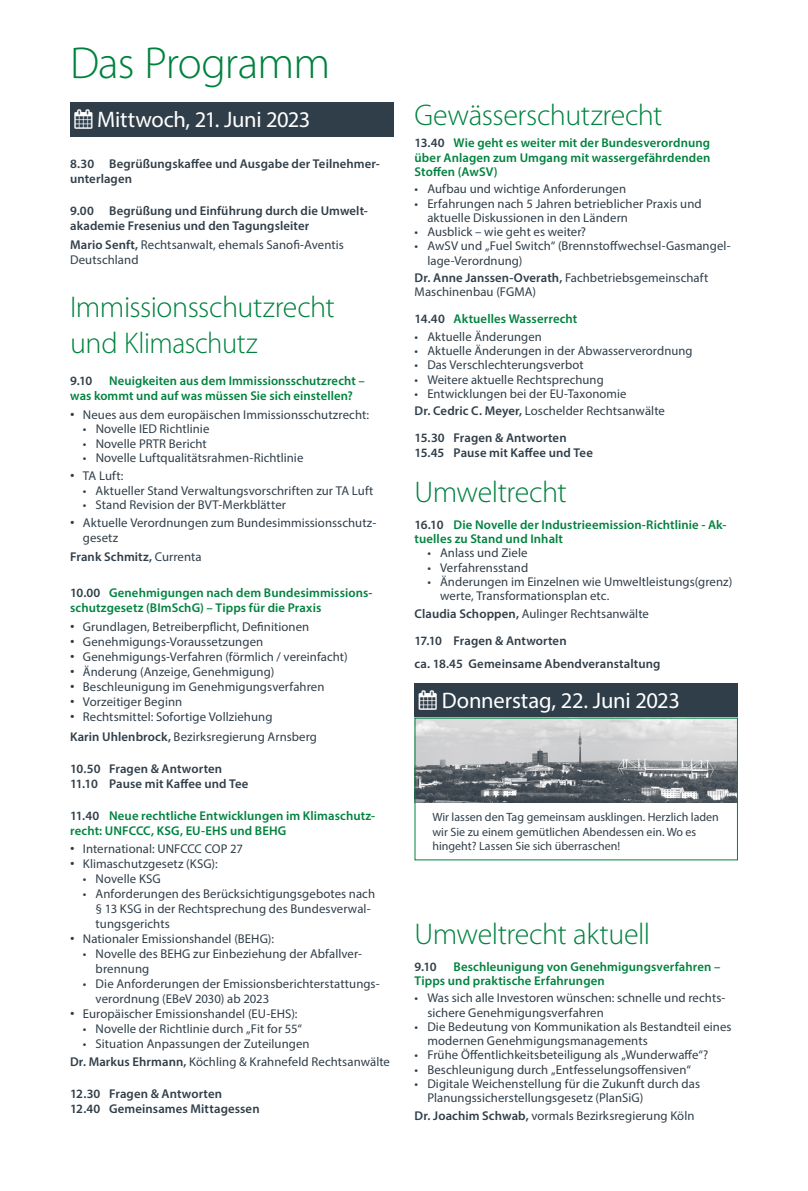
<style>
.page{position:relative;width:808px;height:1191px;background:#fff}
.page>*{position:absolute;margin:0;border:0;box-sizing:border-box;transform-origin:0 0}
.t1{font:300 45px "Myriad Pro";letter-spacing:-.02em;color:#00823f}
.t2{font:300 30px/36px "Myriad Pro";letter-spacing:-.015em;color:#00823f}
.t3{font:22.5px "Myriad Pro";letter-spacing:-.01em;color:#fff}
.t4{font:12.75px/14.2px "Myriad Pro";letter-spacing:.005em;color:#303e49}
.t5{font:600 12.75px/14.2px "Myriad Pro";letter-spacing:.01em;color:#00823f}
.t6{font:600 12.75px/15px "Myriad Pro";letter-spacing:.01em;color:#303e49}
.t7{font:12px/14.4px "Myriad Pro";color:#303e49}
.s1{font-weight:600}
.s2{font-family:"Arial"}
.s3{font-weight:400}
.s4{color:#303e49}
</style>
<div class="page">
<div style="left:70px;top:102px;width:323px;height:34px;background:#303e49"></div>
<div style="left:415px;top:683px;width:323px;height:34px;background:#303e49"></div>
<img style="left:417px;top:720px;width:319px;height:83px">
<h1 class="t1" style="left:70px;top:36px;width:262px">Das Programm</h1>
<h3 class="t3" style="left:74px;top:106px;width:237px">▲ Mittwoch, 21. Juni 2023</h3>
<p class="t6" style="left:70px;top:156px;width:311px">8.30 Begrüßungskaffee und Ausgabe der Teilnehmer&shy;unterlagen</p>
<p class="t6" style="left:70px;top:203px;width:299px">9.00 Begrüßung und Einführung durch die Umwelt&shy;akademie Fresenius und den Tagungsleiter</p>
<p class="t4" style="left:70px;top:237px;width:275px;line-height:15px"><span class="s1">Mario Senft,</span> Rechtsanwalt, ehemals Sanofi-Aventis<br>Deutschland</p>
<h2 class="t2" style="left:70px;top:289px;width:266px">Immissionsschutzrecht und Klimaschutz</h2>
<p class="t6" style="left:70px;top:373px;width:24px">9.10</p>
<p class="t5" style="left:70px;top:373px;width:296px;line-height:15px;text-indent:39px">Neuigkeiten aus dem Immissionsschutzrecht – was kommt und auf was müssen Sie sich einstellen?</p>
<p class="t4" style="left:70px;top:407px;width:300px"><span class="s2">•</span> Neues aus dem europäischen Immissionsschutzrecht:</p>
<p class="t4" style="left:83px;top:422px;width:128px">• Novelle IED Richtlinie</p>
<p class="t4" style="left:83px;top:436px;width:125px">• Novelle PRTR Bericht</p>
<p class="t4" style="left:83px;top:450px;width:222px">• Novelle Luftqualitätsrahmen-Richtlinie</p>
<p class="t4" style="left:70px;top:469px;width:55px"><span class="s2">•</span> TA Luft:</p>
<p class="t4" style="left:83px;top:483px;width:292px">• Aktueller Stand Verwaltungsvorschriften zur TA Luft</p>
<p class="t4" style="left:83px;top:497px;width:205px">• Stand Revision der BVT-Merkblätter</p>
<p class="t4" style="left:83px;top:516px;width:295px;text-indent:-13px"><span class="s2">•</span> Aktuelle Verordnungen zum Bundesimmissionsschutz&shy;gesetz</p>
<p class="t6" style="left:70px;top:549px;width:133px">Frank Schmitz, <span class="s3">Currenta</span></p>
<p class="t5" style="left:70px;top:585px;width:304px;line-height:15px"><span class="s4">10.00</span> Genehmigungen nach dem Bundesimmissions&shy;schutzgesetz (BImSchG) – Tipps für die Praxis</p>
<p class="t4" style="left:70px;top:620px;width:241px"><span class="s2">•</span> Grundlagen, Betreiberpflicht, Definitionen</p>
<p class="t4" style="left:70px;top:635px;width:195px"><span class="s2">•</span> Genehmigungs-Voraussetzungen</p>
<p class="t4" style="left:70px;top:650px;width:279px"><span class="s2">•</span> Genehmigungs-Verfahren (förmlich / vereinfacht)</p>
<p class="t4" style="left:70px;top:665px;width:206px"><span class="s2">•</span> Änderung (Anzeige, Genehmigung)</p>
<p class="t4" style="left:70px;top:680px;width:256px"><span class="s2">•</span> Beschleunigung im Genehmigungsverfahren</p>
<p class="t4" style="left:70px;top:695px;width:114px"><span class="s2">•</span> Vorzeitiger Beginn</p>
<p class="t4" style="left:70px;top:707px;width:248px;line-height:19.2px"><span class="s2">•</span> Rechtsmittel: Sofortige Vollziehung<br><span class="s1">Karin Uhlenbrock,</span> Bezirksregierung Arnsberg</p>
<p class="t6" style="left:70px;top:760px;width:180px">10.50 Fragen &amp; Antworten<br>11.10 Pause mit Kaffee und Tee</p>
<p class="t5" style="left:70px;top:807px;width:306px;line-height:15px"><span class="s4">11.40</span> Neue rechtliche Entwicklungen im Klimaschutz&shy;recht: UNFCCC, KSG, EU-EHS und BEHG</p>
<p class="t4" style="left:70px;top:841px;width:174px"><span class="s2">•</span> International: UNFCCC COP 27</p>
<p class="t4" style="left:70px;top:856px;width:149px"><span class="s2">•</span> Klimaschutzgesetz (KSG):</p>
<p class="t4" style="left:83px;top:871px;width:79px">• Novelle KSG</p>
<p class="t4" style="left:96px;top:886px;width:281px;line-height:15px;text-indent:-13px">• Anforderungen des Berücksichtigungsgebotes nach § 13 KSG in der Rechtsprechung des Bundesverwal&shy;tungsgerichts</p>
<p class="t4" style="left:70px;top:931px;width:205px"><span class="s2">•</span> Nationaler Emissionshandel (BEHG):</p>
<p class="t4" style="left:96px;top:946px;width:268px;line-height:15px;text-indent:-13px">• Novelle des BEHG zur Einbeziehung der Abfallver&shy;brennung</p>
<p class="t4" style="left:96px;top:976px;width:285px;line-height:15px;text-indent:-13px">• Die Anforderungen der Emissionsberichterstattungs&shy;verordnung (EBeV 2030) ab 2023</p>
<p class="t4" style="left:70px;top:1006px;width:229px"><span class="s2">•</span> Europäischer Emissionshandel (EU-EHS):</p>
<p class="t4" style="left:83px;top:1021px;width:220px">• Novelle der Richtlinie durch „Fit for 55“</p>
<p class="t4" style="left:70px;top:1034px;width:321px;line-height:18.1px;text-indent:13px">• Situation Anpassungen der Zuteilungen<br><span class="s1">Dr. Markus Ehrmann,</span> Köchling &amp; Krahnefeld Rechtsanwälte</p>
<p class="t6" style="left:70px;top:1086px;width:191px">12.30 Fragen &amp; Antworten<br>12.40 Gemeinsames Mittagessen</p>
<h2 class="t2" style="left:415px;top:96px;width:249px">Gewässerschutzrecht</h2>
<p class="t5" style="left:415px;top:136px;width:297px;text-align:justify"><span class="s4">13.40</span> Wie geht es weiter mit der Bundesverordnung über Anlagen zum Umgang mit wassergefährdenden Stoffen (AwSV)</p>
<p class="t4" style="left:415px;top:182px;width:213px">• Aufbau und wichtige Anforderungen</p>
<p class="t4" style="left:427px;top:196px;width:276px;text-indent:-13px">• Erfahrungen nach 5 Jahren betrieblicher Praxis und aktuelle Diskussionen in den Ländern</p>
<p class="t4" style="left:415px;top:224px;width:173px">• Ausblick – wie geht es weiter?</p>
<p class="t4" style="left:427px;top:239px;width:305px;text-indent:-13px">• AwSV und „Fuel Switch“ (Brennstoffwechsel-Gasmangel&shy;lage-Verordnung)</p>
<p class="t4" style="left:415px;top:270px;width:295px"><span class="s1">Dr. Anne Janssen-Overath,</span> Fachbetriebsgemeinschaft<br>Maschinenbau (FGMA)</p>
<p class="t5" style="left:415px;top:311px;width:164px"><span class="s4">14.40</span> Aktuelles Wasserrecht</p>
<p class="t4" style="left:415px;top:329px;width:129px">• Aktuelle Änderungen</p>
<p class="t4" style="left:415px;top:343px;width:279px">• Aktuelle Änderungen in der Abwasserverordnung</p>
<p class="t4" style="left:415px;top:358px;width:170px">• Das Verschlechterungsverbot</p>
<p class="t4" style="left:415px;top:372px;width:191px">• Weitere aktuelle Rechtsprechung</p>
<p class="t4" style="left:415px;top:384px;width:252px;line-height:17.4px">• Entwicklungen bei der EU-Taxonomie<br><span class="s1">Dr. Cedric C. Meyer,</span> Loschelder Rechtsanwälte</p>
<p class="t6" style="left:415px;top:430px;width:180px">15.30 Fragen &amp; Antworten<br>15.45 Pause mit Kaffee und Tee</p>
<h2 class="t2" style="left:415px;top:473px;width:153px">Umweltrecht</h2>
<p class="t5" style="left:415px;top:517px;width:313px"><span class="s4">16.10</span> Die Novelle der Industrieemission-Richtlinie - Ak&shy;tuelles zu Stand und Inhalt</p>
<p class="t4" style="left:427px;top:545px;width:102px">• Anlass und Ziele</p>
<p class="t4" style="left:427px;top:560px;width:102px">• Verfahrensstand</p>
<p class="t4" style="left:440px;top:574px;width:294px;text-indent:-13px">• Änderungen im Einzelnen wie Umweltleistungs(grenz) werte, Transformationsplan etc.</p>
<p class="t6" style="left:415px;top:599px;width:236px;line-height:27px">Claudia Schoppen, <span class="s3">Aulinger Rechtsanwälte<br></span>17.10 Fragen &amp; Antworten</p>
<p class="t6" style="left:415px;top:656px;width:247px">ca. 18.45 Gemeinsame Abendveranstaltung</p>
<h3 class="t3" style="left:419px;top:687px;width:263px">▲ Donnerstag, 22. Juni 2023</h3>
<p class="t7" style="left:432px;top:809px;width:288px">Wir lassen den Tag gemeinsam ausklingen. Herzlich laden wir Sie zu einem gemütlichen Abendessen ein. Wo es hingeht? Lassen Sie sich überraschen!</p>
<h2 class="t2" style="left:415px;top:915px;width:237px">Umweltrecht aktuell</h2>
<p class="t6" style="left:415px;top:958px;width:24px">9.10</p>
<p class="t5" style="left:415px;top:959px;width:307px;text-indent:39px">Beschleunigung von Genehmigungsverfahren –<br>Tipps und praktische Erfahrungen</p>
<p class="t4" style="left:427px;top:990px;width:300px;text-indent:-13px">• Was sich alle Investoren wünschen: schnelle und rechts&shy;sichere Genehmigungsverfahren</p>
<p class="t4" style="left:427px;top:1019px;width:306px;text-indent:-13px">• Die Bedeutung von Kommunikation als Bestandteil eines modernen Genehmigungsmanagements</p>
<p class="t4" style="left:415px;top:1047px;width:295px">• Frühe Öffentlichkeitsbeteiligung als „Wunderwaffe“?</p>
<p class="t4" style="left:415px;top:1062px;width:278px">• Beschleunigung durch „Entfesselungsoffensiven“</p>
<p class="t4" style="left:427px;top:1076px;width:274px;text-indent:-13px">• Digitale Weichenstellung für die Zukunft durch das<br>Planungssicherstellungsgesetz (PlanSiG)</p>
<p class="t4" style="left:415px;top:1108px;width:281px"><span class="s1">Dr. Joachim Schwab,</span> vormals Bezirksregierung Köln</p>
</div>
